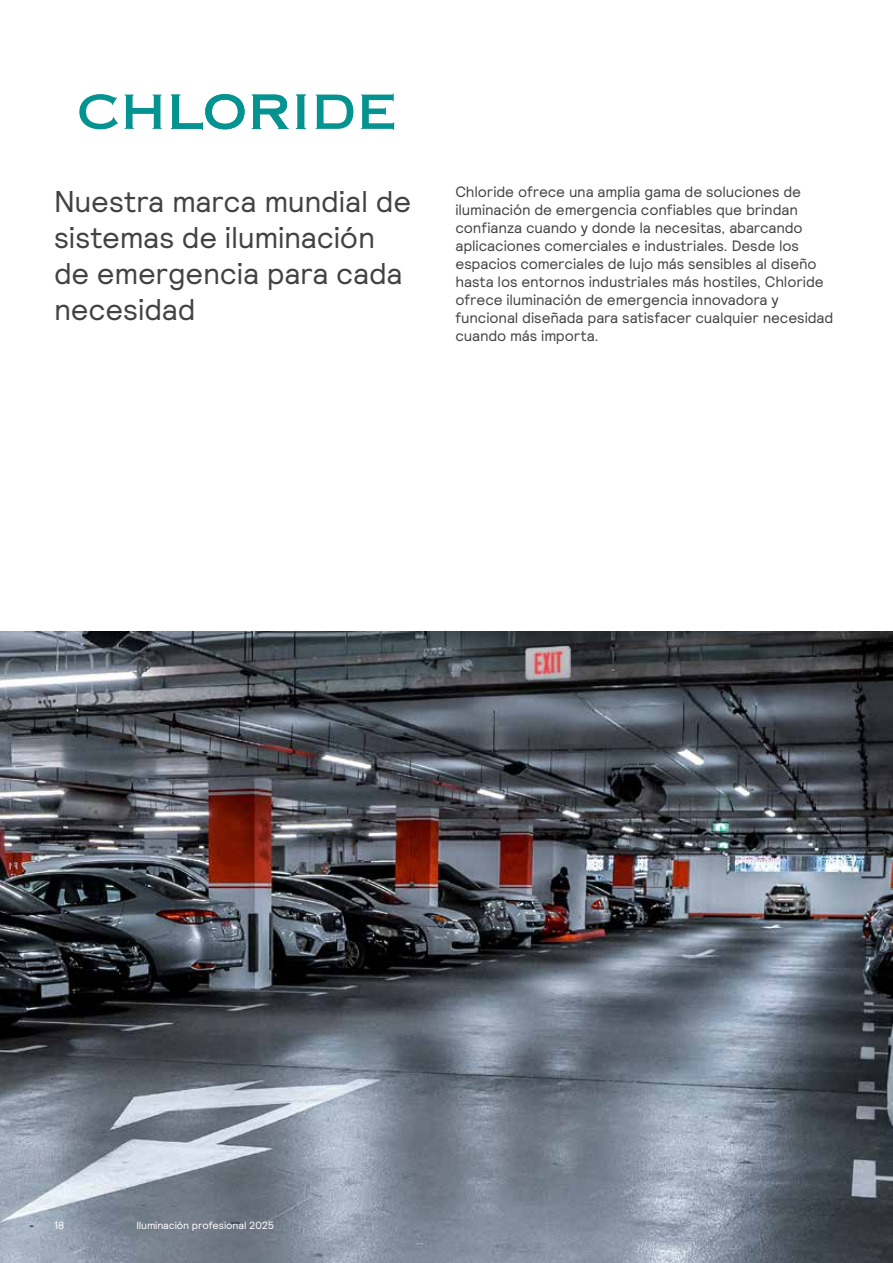
<style>
.page{position:relative;width:893px;height:1263px;background:#fff}
.page>*{position:absolute;margin:0;border:0;box-sizing:border-box;transform-origin:0 0}
.t1{font:30px/36px "Relative";letter-spacing:-.01em;color:#424241}
.t2{font:15px/18px "Relative";letter-spacing:-.01em;color:#424241}
.t3{font:10.5px "Relative";letter-spacing:-.01em;color:#fff}
</style>
<div class="page">
<svg style="left:79px;top:94px;width:39px;height:35px"></svg>
<svg style="left:124px;top:95px;width:38px;height:34px"></svg>
<svg style="left:316px;top:95px;width:37px;height:34px"></svg>
<svg style="left:361px;top:94px;width:33px;height:36px"></svg>
<svg style="left:171px;top:94px;width:74px;height:36px"></svg>
<svg style="left:252px;top:95px;width:37px;height:34px"></svg>
<svg style="left:296px;top:95px;width:10px;height:34px"></svg>
<img style="left:0;top:631px;width:893px;height:632px">
<h1 class="t1" style="left:54px;top:182px;width:359px">Nuestra marca mundial de sistemas de iluminación de emergencia para cada necesidad</h1>
<p class="t2" style="left:455px;top:182px;width:379px">Chloride ofrece una amplia gama de soluciones de iluminación de emergencia confiables que brindan confianza cuando y donde la necesitas, abarcando aplicaciones comerciales e industriales. Desde los espacios comerciales de lujo más sensibles al diseño hasta los entornos industriales más hostiles, Chloride ofrece iluminación de emergencia innovadora y funcional diseñada para satisfacer cualquier necesidad cuando más importa.</p>
<p class="t3" style="left:54px;top:1219px;width:12px">18</p>
<p class="t3" style="left:136px;top:1219px;width:139px">Iluminación profesional 2025</p>
<p class="t3" style="left:136px;top:1219px;width:130px">Catálogo Profesional 2023</p>
</div>
